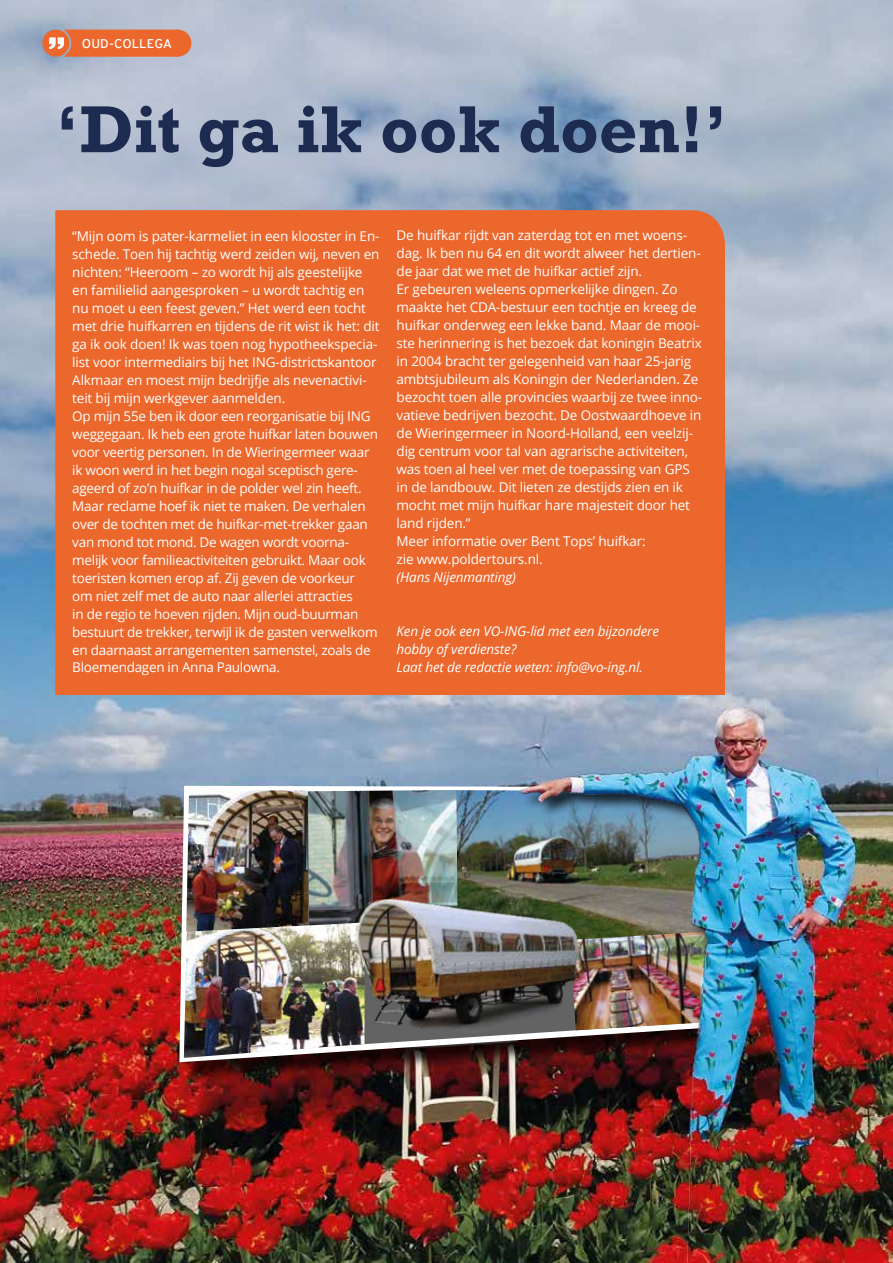
<style>
.page{position:relative;width:893px;height:1263px;background:#fff}
.page>*{position:absolute;margin:0;border:0;box-sizing:border-box;transform-origin:0 0}
.t1{font:700 67.5px "Rockwell";color:#1e2b51}
.t2{font:13.5px/18px "Open Sans";letter-spacing:-.01em;color:#fff}
.t3{font:italic 13.5px/18px "Open Sans";letter-spacing:-.01em;color:#fff}
.t4{font:12.75px "Overpass";letter-spacing:.005em;color:#fff}
</style>
<div class="page">
<img style="left:0;top:0;width:893px;height:68px">
<img style="left:0;top:68px;width:893px;height:634px">
<div style="left:55px;top:210px;width:670px;height:485px;background:#ec672c"></div>
<div style="left:165px;top:30px;width:26px;height:26px;background:#ec672c;border-radius:50%"></div>
<div style="left:43px;top:30px;width:26px;height:26px;background:#ec672c;border-radius:50%"></div>
<svg style="left:49px;top:30px;width:125px;height:26px;background:#ea6e37"></svg>
<img style="left:0;top:702px;width:893px;height:561px">
<img style="left:347px;top:879px;width:235px;height:166px">
<p class="t4" style="left:82px;top:36px;width:92px">OUD-COLLEGA</p>
<h1 class="t1" style="left:55px;top:90px;width:674px">‘Dit ga ik ook doen!’</h1>
<p class="t2" style="left:72px;top:226px;width:309px">“Mijn oom is pater-karmeliet in een klooster in En&shy;schede. Toen hij tachtig werd zeiden wij, neven en nichten: “Heeroom – zo wordt hij als geestelijke en familielid aangesproken – u wordt tachtig en nu moet u een feest geven.” Het werd een tocht met drie huifkarren en tijdens de rit wist ik het: dit ga ik ook doen! Ik was toen nog hypotheekspecia&shy;list voor intermediairs bij het ING-districtskantoor Alkmaar en moest mijn bedrijfje als nevenactivi&shy;teit bij mijn werkgever aanmelden.<br>Op mijn 55e ben ik door een reorganisatie bij ING weggegaan. Ik heb een grote huifkar laten bouwen voor veertig personen. In de Wieringermeer waar ik woon werd in het begin nogal sceptisch gere&shy;ageerd of zo’n huifkar in de polder wel zin heeft.<br>Maar reclame hoef ik niet te maken. De verhalen over de tochten met de huifkar-met-trekker gaan van mond tot mond. De wagen wordt voorna&shy;melijk voor familieactiviteiten gebruikt. Maar ook toeristen komen erop af. Zij geven de voorkeur<br>om niet zelf met de auto naar allerlei attracties<br>in de regio te hoeven rijden. Mijn oud-buurman bestuurt de trekker, terwijl ik de gasten verwelkom en daarnaast arrangementen samenstel, zoals de Bloemendagen in Anna Paulowna.</p>
<p class="t2" style="left:396px;top:226px;width:307px">De huifkar rijdt van zaterdag tot en met woens&shy;dag. Ik ben nu 64 en dit wordt alweer het dertien&shy;de jaar dat we met de huifkar actief zijn.<br>Er gebeuren weleens opmerkelijke dingen. Zo maakte het CDA-bestuur een tochtje en kreeg de huifkar onderweg een lekke band. Maar de mooi&shy;ste herinnering is het bezoek dat koningin Beatrix in 2004 bracht ter gelegenheid van haar 25-jarig ambtsjubileum als Koningin der Nederlanden. Ze bezocht toen alle provincies waarbij ze twee inno&shy;vatieve bedrijven bezocht. De Oostwaardhoeve in de Wieringermeer in Noord-Holland, een veelzij&shy;dig centrum voor tal van agrarische activiteiten, was toen al heel ver met de toepassing van GPS in de landbouw. Dit lieten ze destijds zien en ik mocht met mijn huifkar hare majesteit door het land rijden.”<br>Meer informatie over Bent Tops’ huifkar:<br>zie www.poldertours.nl.</p>
<p class="t3" style="left:396px;top:568px;width:121px">(Hans Nijenmanting)</p>
<p class="t3" style="left:396px;top:622px;width:264px">Ken je ook een VO-ING-lid met een bijzondere hobby of verdienste?<br>Laat het de redactie weten: info@vo-ing.nl.</p>
</div>
